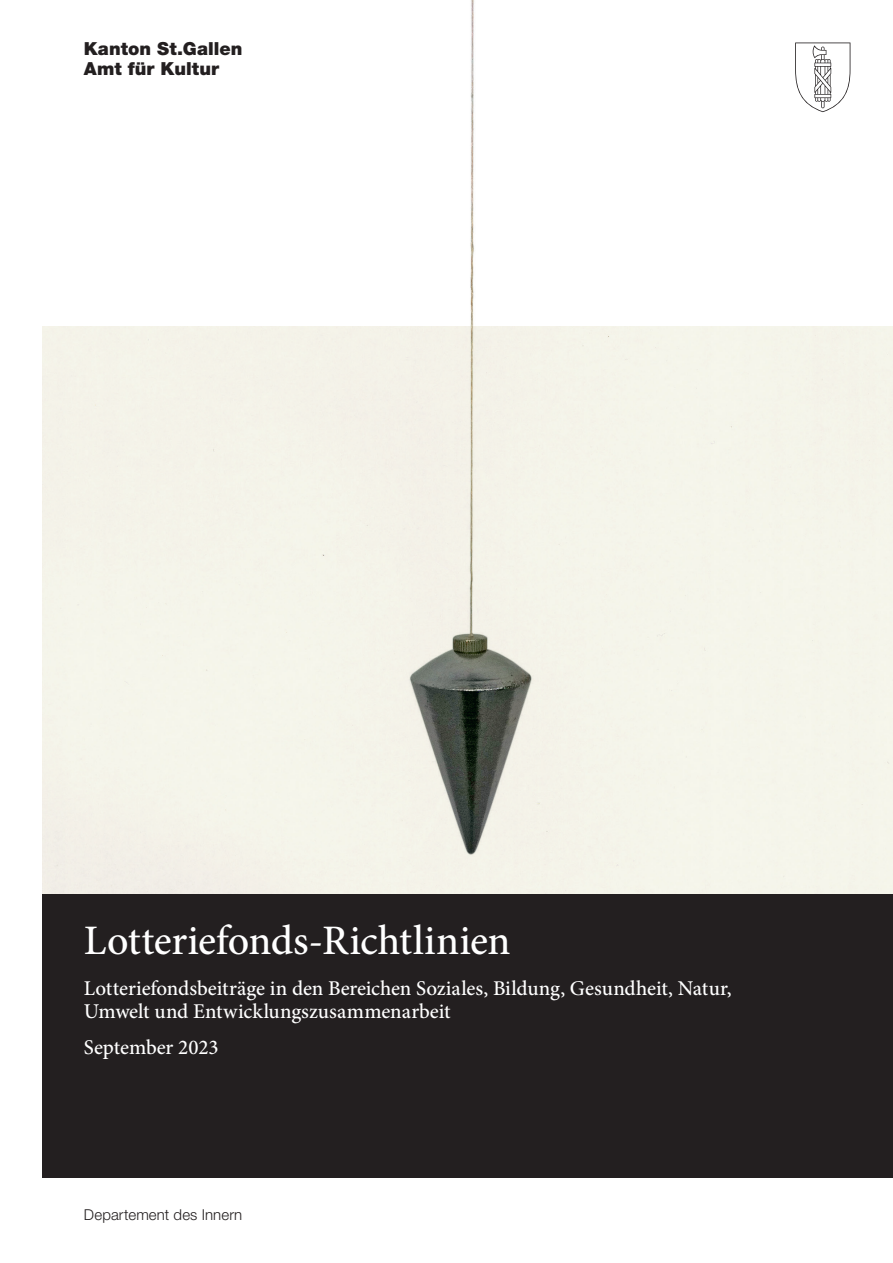
<style>
.page{position:relative;width:893px;height:1263px;background:#fff}
.page>*{position:absolute;margin:0;border:0;box-sizing:border-box;transform-origin:0 0}
.t1{font:500 42px "Minion Pro";letter-spacing:-.01em;color:#fff}
.t2{font:500 21px/23.2px "Minion Pro";letter-spacing:-.005em;color:#fff}
.t3{font:900 18px/19.8px "Helvetica Neue LT Std";letter-spacing:.005em;color:#231f20}
.t4{font:300 15px "Helvetica Neue LT Std";letter-spacing:.01em;color:#231f20}
</style>
<div class="page">
<div style="left:43px;top:894px;width:850px;height:284px;background:#231f20"></div>
<svg style="left:795px;top:43px;width:55px;height:69px"></svg>
<img style="left:383px;top:0;width:169px;height:865px">
<p class="t3" style="left:84px;top:39px;width:160px">Kanton St.Gallen<br>Amt für Kultur</p>
<h1 class="t1" style="left:84px;top:912px;width:428px">Lotteriefonds-Richtlinien</h1>
<p class="t2" style="left:84px;top:976px;width:649px">Lotteriefondsbeiträge in den Bereichen Soziales, Bildung, Gesundheit, Natur,<br>Umwelt und Entwicklungszusammenarbeit</p>
<p class="t2" style="left:84px;top:1035px;width:136px">September 2023</p>
<p class="t4" style="left:84px;top:1206px;width:160px">Departement des Innern</p>
</div>
